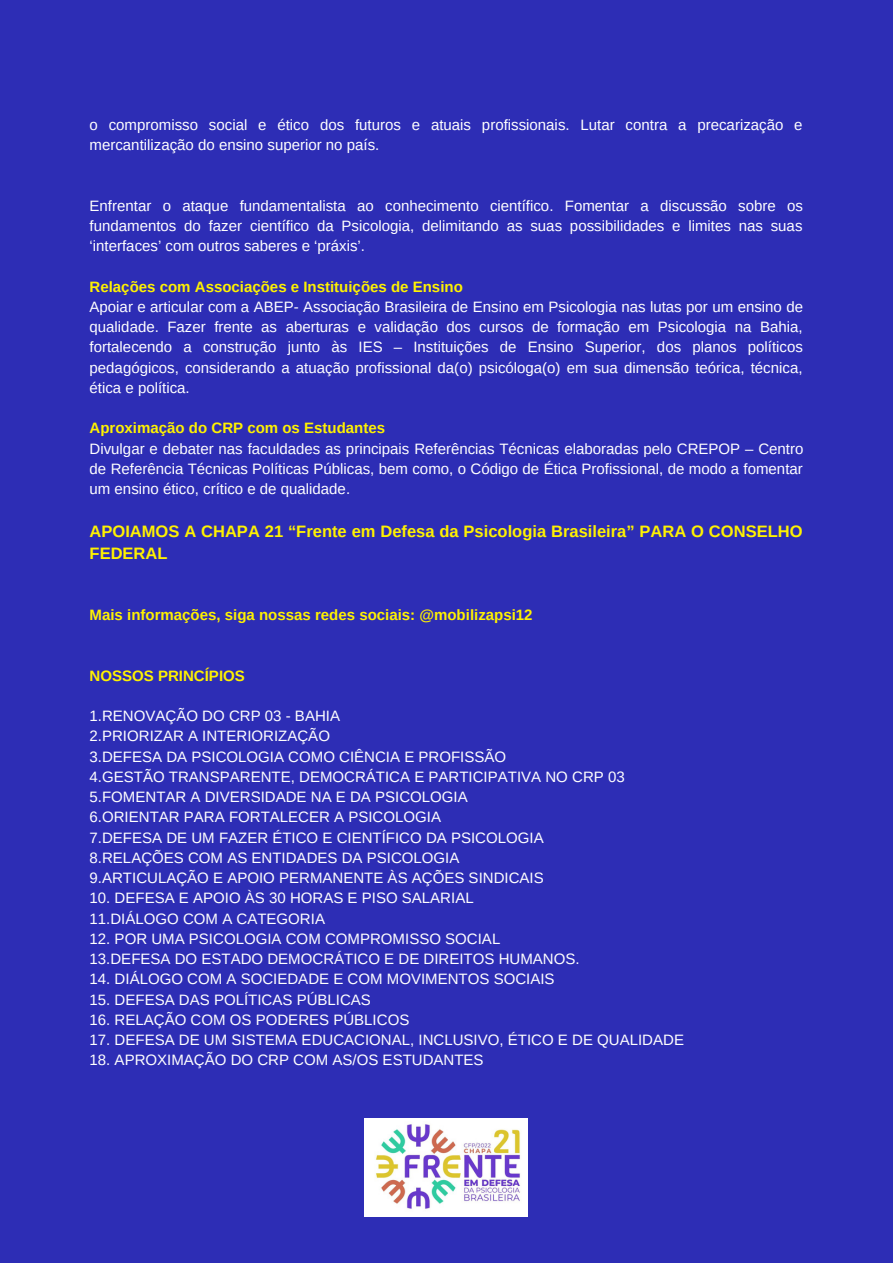
<style>
.page{position:relative;width:893px;height:1264px;background:#fff}
.page>*{position:absolute;margin:0;border:0;box-sizing:border-box;transform-origin:0 0}
.t1{font:700 16.5px/22.5px "Arimo";color:#fff200}
.t2{font:15px/20.2px "Arimo";color:#fff}
.t3{font:700 15px "Arimo";color:#fff200}
</style>
<div class="page">
<div style="left:0;top:0;width:892px;height:1262px;background:#2d2db5"></div>
<img style="left:365px;top:1118px;width:163px;height:98px">
<p class="t2" style="left:90px;top:114px;width:714px">o compromisso social e ético dos futuros e atuais profissionais. Lutar contra a precarização e mercantilização do ensino superior no país.</p>
<p class="t2" style="left:90px;top:195px;width:715px;text-align:justify">Enfrentar o ataque fundamentalista ao conhecimento científico. Fomentar a discussão sobre os fundamentos do fazer científico da Psicologia, delimitando as suas possibilidades e limites nas suas ‘interfaces’ com outros saberes e ‘práxis’.</p>
<p class="t3" style="left:90px;top:278px;width:375px">Relações com Associações e Instituições de Ensino</p>
<p class="t2" style="left:90px;top:296px;width:715px;text-align:justify">Apoiar e articular com a ABEP- Associação Brasileira de Ensino em Psicologia nas lutas por um ensino de qualidade. Fazer frente as aberturas e validação dos cursos de formação em Psicologia na Bahia, fortalecendo a construção junto às IES – Instituições de Ensino Superior, dos planos políticos pedagógicos, considerando a atuação profissional da(o) psicóloga(o) em sua dimensão teórica, técnica, ética e política.</p>
<p class="t3" style="left:90px;top:419px;width:297px">Aproximação do CRP com os Estudantes</p>
<p class="t2" style="left:90px;top:438px;width:715px;text-align:justify">Divulgar e debater nas faculdades as principais Referências Técnicas elaboradas pelo CREPOP – Centro de Referência Técnicas Políticas Públicas, bem como, o Código de Ética Profissional, de modo a fomentar um ensino ético, crítico e de qualidade.</p>
<p class="t1" style="left:90px;top:519px;width:714px">APOIAMOS A CHAPA 21 “Frente em Defesa da Psicologia Brasileira” PARA O CONSELHO<br>FEDERAL</p>
<p class="t3" style="left:90px;top:606px;width:444px">Mais informações, siga nossas redes sociais: @mobilizapsi12</p>
<p class="t3" style="left:90px;top:667px;width:157px">NOSSOS PRINCÍPIOS</p>
<p class="t2" style="left:90px;top:705px;width:536px">1.RENOVAÇÃO DO CRP 03 - BAHIA<br>2.PRIORIZAR A INTERIORIZAÇÃO<br>3.DEFESA DA PSICOLOGIA COMO CIÊNCIA E PROFISSÃO<br>4.GESTÃO TRANSPARENTE, DEMOCRÁTICA E PARTICIPATIVA NO CRP 03<br>5.FOMENTAR A DIVERSIDADE NA E DA PSICOLOGIA<br>6.ORIENTAR PARA FORTALECER A PSICOLOGIA<br>7.DEFESA DE UM FAZER ÉTICO E CIENTÍFICO DA PSICOLOGIA 8.RELAÇÕES COM AS ENTIDADES DA PSICOLOGIA<br>9.ARTICULAÇÃO E APOIO PERMANENTE ÀS AÇÕES SINDICAIS</p>
<p class="t2" style="left:90px;top:888px;width:385px">10. DEFESA E APOIO ÀS 30 HORAS E PISO SALARIAL<br>11.DIÁLOGO COM A CATEGORIA</p>
<p class="t2" style="left:90px;top:928px;width:491px">12. POR UMA PSICOLOGIA COM COMPROMISSO SOCIAL<br>13.DEFESA DO ESTADO DEMOCRÁTICO E DE DIREITOS HUMANOS.</p>
<p class="t2" style="left:90px;top:969px;width:466px">14. DIÁLOGO COM A SOCIEDADE E COM MOVIMENTOS SOCIAIS</p>
<p class="t2" style="left:90px;top:989px;width:283px">15. DEFESA DAS POLÍTICAS PÚBLICAS</p>
<p class="t2" style="left:90px;top:1009px;width:321px">16. RELAÇÃO COM OS PODERES PÚBLICOS</p>
<p class="t2" style="left:90px;top:1029px;width:596px">17. DEFESA DE UM SISTEMA EDUCACIONAL, INCLUSIVO, ÉTICO E DE QUALIDADE</p>
<p class="t2" style="left:90px;top:1049px;width:395px">18. APROXIMAÇÃO DO CRP COM AS/OS ESTUDANTES</p>
</div>
